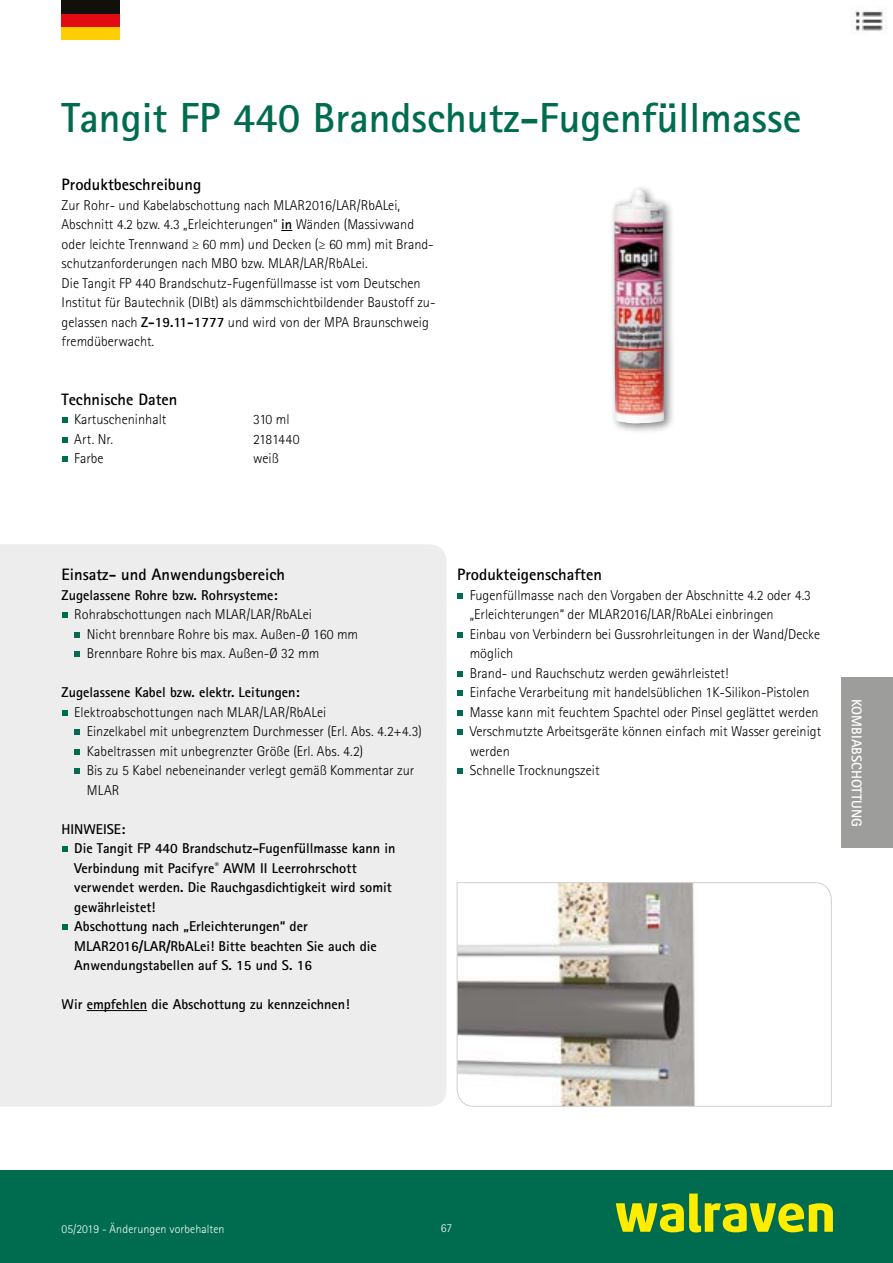
<style>
.page{position:relative;width:893px;height:1263px;background:#fff}
.page>*{position:absolute;margin:0;border:0;box-sizing:border-box;transform-origin:0 0}
.Main_title{font:700 42px "Rotis Sans Serif Std";color:#006c4f}
.Subtitle{font:700 16.5px "Rotis Sans Serif Std";color:#000}
.Plain_text{font:700 16.5px "Rotis Sans Serif Std";color:#000}
.Plain_text-2{font:300 14.25px/19.5px "Rotis Sans Serif Std";color:#000}
.Plain_text-3{font:700 14.25px/19.5px "Rotis Sans Serif Std";color:#000}
.Subtitle-2{font:700 14.25px "Rotis Sans Serif Std";color:#fff}
.Plain_text-4{font:300 14.25px "Rotis Sans Serif Std";letter-spacing:-.035em;color:#000}
.t1{font:300 12px "Rotis Sans Serif Std";letter-spacing:.005em;color:#fff}
.s1{font-weight:700}
</style>
<div class="page">
<div style="left:0;top:544px;width:446px;height:563px;background:#ededed"></div>
<div style="left:609px;top:183px;width:66px;height:252px;background:#000;opacity:.5"></div>
<img style="left:614px;top:189px;width:50px;height:235px">
<hr style="left:87px;top:1010px;width:60px;height:1px;background:#000">
<svg style="left:62px;top:612px;width:5px;height:6px"></svg>
<svg style="left:74px;top:632px;width:6px;height:5px"></svg>
<svg style="left:74px;top:651px;width:6px;height:6px"></svg>
<svg style="left:62px;top:710px;width:5px;height:5px"></svg>
<svg style="left:74px;top:729px;width:6px;height:6px"></svg>
<svg style="left:74px;top:749px;width:6px;height:5px"></svg>
<svg style="left:74px;top:768px;width:6px;height:6px"></svg>
<svg style="left:62px;top:846px;width:5px;height:6px"></svg>
<svg style="left:62px;top:924px;width:5px;height:6px"></svg>
<svg style="left:457px;top:593px;width:6px;height:5px"></svg>
<svg style="left:457px;top:632px;width:6px;height:5px"></svg>
<svg style="left:457px;top:671px;width:6px;height:5px"></svg>
<svg style="left:457px;top:690px;width:6px;height:6px"></svg>
<svg style="left:457px;top:710px;width:6px;height:5px"></svg>
<svg style="left:457px;top:729px;width:6px;height:6px"></svg>
<svg style="left:457px;top:768px;width:6px;height:6px"></svg>
<svg style="left:62px;top:417px;width:5px;height:6px"></svg>
<svg style="left:62px;top:437px;width:5px;height:6px"></svg>
<svg style="left:62px;top:456px;width:5px;height:6px"></svg>
<svg style="left:456px;top:882px;width:376px;height:225px"></svg>
<div style="left:62px;top:26px;width:58px;height:13px;background:#ffce00"></div>
<div style="left:62px;top:13px;width:58px;height:13px;background:#e30b13"></div>
<div style="left:62px;top:0;width:58px;height:13px;background:#12100b"></div>
<div style="left:842px;top:678px;width:51px;height:170px;background:#9d9d9c"></div>
<img style="left:855px;top:11px;width:28px;height:20px">
<div style="left:0;top:1170px;width:893px;height:93px;background:#006c4f"></div>
<svg style="left:616px;top:1193px;width:217px;height:39px"></svg>
<p class="Main_title" style="left:62px;top:91px;width:741px">Tangit FP 440 Brandschutz-Fugenfüllmasse</p>
<p class="Subtitle" style="left:62px;top:174px;width:141px">Produktbeschreibung</p>
<p class="Plain_text-2" style="left:62px;top:195px;width:374px">Zur Rohr- und Kabelabschottung nach MLAR2016/LAR/RbALei, Abschnitt 4.2 bzw. 4.3 „Erleichterungen“ <span class="s1">in</span> Wänden (Massivwand oder leichte Trennwand ≥ 60 mm) und Decken (≥ 60 mm) mit Brand&shy;schutzanforderungen nach MBO bzw. MLAR/LAR/RbALei.</p>
<p class="Plain_text-2" style="left:62px;top:273px;width:375px">Die Tangit FP 440 Brandschutz-Fugenfüllmasse ist vom Deutschen Institut für Bautechnik (DIBt) als dämmschichtbildender Baustoff zu&shy;gelassen nach <span class="s1">Z-19.11-1777</span> und wird von der MPA Braunschweig fremdüberwacht.</p>
<p class="Plain_text" style="left:62px;top:389px;width:117px">Technische Daten</p>
<p class="Plain_text-2" style="left:74px;top:410px;width:94px">Kartuscheninhalt</p>
<p class="Plain_text-2" style="left:253px;top:410px;width:38px">310 ml</p>
<p class="Plain_text-2" style="left:74px;top:429px;width:40px">Art. Nr.</p>
<p class="Plain_text-4" style="left:253px;top:431px;width:48px">2181440</p>
<p class="Plain_text-2" style="left:74px;top:449px;width:31px">Farbe</p>
<p class="Plain_text-2" style="left:253px;top:449px;width:27px">weiß</p>
<p class="Subtitle" style="left:62px;top:564px;width:225px">Einsatz- und Anwendungsbereich</p>
<p class="Plain_text-3" style="left:62px;top:585px;width:218px">Zugelassene Rohre bzw. Rohrsysteme:</p>
<p class="Plain_text-2" style="left:87px;top:604px;width:273px;text-indent:-13px">Rohrabschottungen nach MLAR/LAR/RbALei<br>Nicht brennbare Rohre bis max. Außen-Ø 160 mm<br>Brennbare Rohre bis max. Außen-Ø 32 mm</p>
<p class="Plain_text-3" style="left:62px;top:682px;width:240px">Zugelassene Kabel bzw. elektr. Leitungen:</p>
<p class="Plain_text-2" style="left:87px;top:702px;width:337px;text-indent:-13px">Elektroabschottungen nach MLAR/LAR/RbALei<br>Einzelkabel mit unbegrenztem Durchmesser (Erl. Abs. 4.2+4.3)<br>Kabeltrassen mit unbegrenzter Größe (Erl. Abs. 4.2)<br>Bis zu 5 Kabel nebeneinander verlegt gemäß Kommentar zur MLAR</p>
<p class="Plain_text-3" style="left:62px;top:819px;width:65px">HINWEISE:</p>
<p class="Plain_text-3" style="left:74px;top:838px;width:323px">Die Tangit FP 440 Brandschutz-Fugenfüllmasse kann in Verbindung mit Pacifyre<sup>®</sup> AWM II Leerrohrschott verwendet werden. Die Rauchgasdichtigkeit wird somit gewährleistet!</p>
<p class="Plain_text-3" style="left:74px;top:916px;width:304px">Abschottung nach „Erleichterungen“ der<br>MLAR2016/LAR/RbALei! Bitte beachten Sie auch die<br>Anwendungstabellen auf S. 15 und S. 16</p>
<p class="Plain_text-3" style="left:62px;top:994px;width:289px">Wir empfehlen die Abschottung zu kennzeichnen!</p>
<p class="Subtitle" style="left:457px;top:564px;width:146px">Produkteigenschaften</p>
<p class="Plain_text-2" style="left:470px;top:585px;width:343px">Fugenfüllmasse nach den Vorgaben der Abschnitte 4.2 oder 4.3 „Erleichterungen“ der MLAR2016/LAR/RbALei einbringen</p>
<p class="Plain_text-2" style="left:470px;top:624px;width:352px">Einbau von Verbindern bei Gussrohrleitungen in der Wand/Decke möglich</p>
<p class="Plain_text-2" style="left:470px;top:663px;width:260px">Brand- und Rauchschutz werden gewährleistet!</p>
<p class="Plain_text-2" style="left:470px;top:682px;width:341px">Einfache Verarbeitung mit handelsüblichen 1K-Silikon-Pistolen</p>
<p class="Plain_text-2" style="left:470px;top:702px;width:350px">Masse kann mit feuchtem Spachtel oder Pinsel geglättet werden</p>
<p class="Plain_text-2" style="left:470px;top:721px;width:353px">Verschmutzte Arbeitsgeräte können einfach mit Wasser gereinigt werden</p>
<p class="Plain_text-2" style="left:470px;top:760px;width:131px">Schnelle Trocknungszeit</p>
<p class="Subtitle-2" style="left:866px;top:698px;width:130px;rotate:90deg">KOMBIABSCHOTTUNG</p>
<p class="t1" style="left:62px;top:1221px;width:164px">05/2019 - Änderungen vorbehalten</p>
<p class="t1" style="left:441px;top:1221px;width:13px">67</p>
</div>
